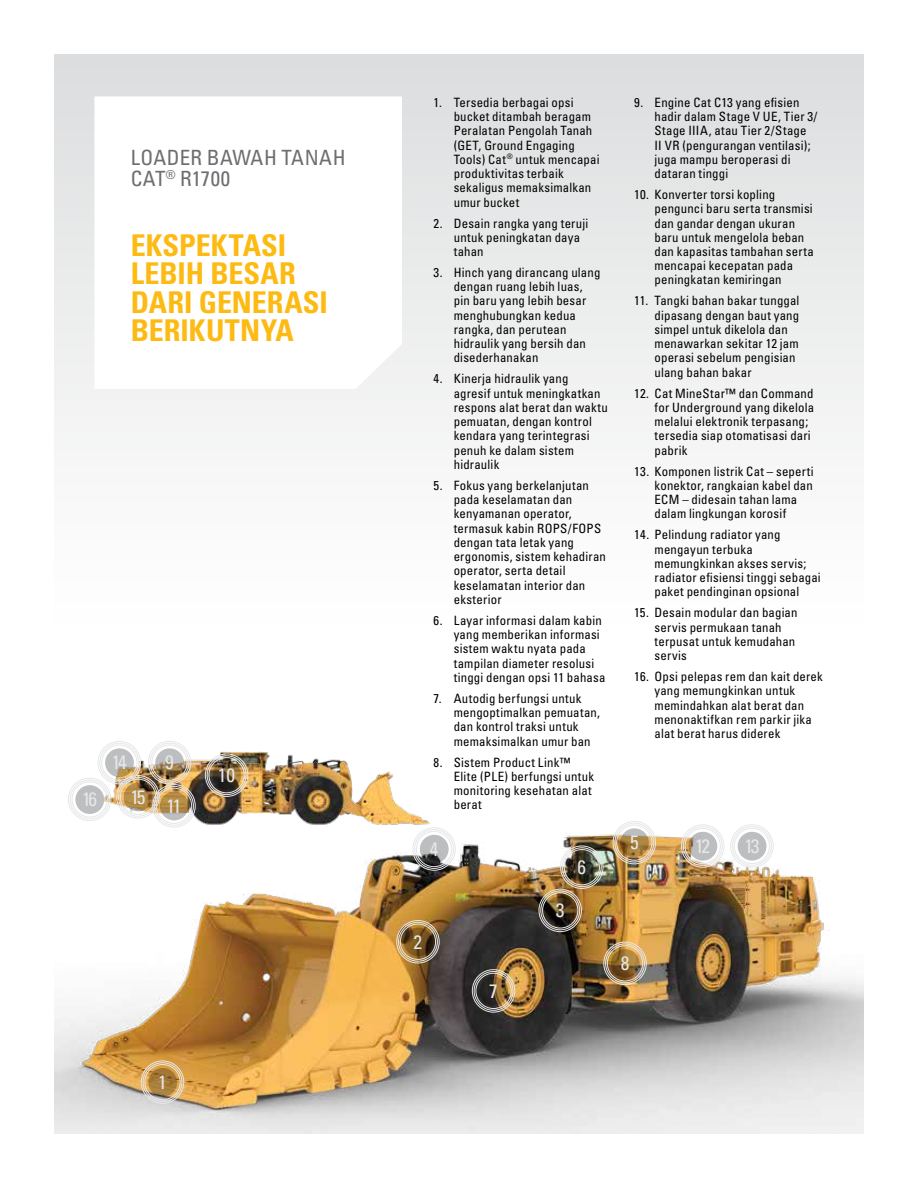
<style>
.page{position:relative;width:918px;height:1188px;background:#fff}
.page>*{position:absolute;margin:0;border:0;box-sizing:border-box;transform-origin:0 0}
.t1{font:700 condensed 30px/28.5px "Univers LT Std";color:#fdba12}
.t2{font:condensed 21px/21px "Univers LT Std";letter-spacing:.02em;color:#6d6e71}
.t3{font:condensed 19.5px "Univers LT Std";letter-spacing:-.11em;color:#e6e7e8}
.t4{font:condensed 12.9px/14.2px "Univers LT Std";letter-spacing:.015em;color:#000}
</style>
<div class="page">
<img style="left:54px;top:778px;width:810px;height:356px">
<img style="left:97px;top:741px;width:339px;height:158px">
<div style="left:54px;top:54px;width:810px;height:570px;background:linear-gradient(to bottom,#dcddde,#fff)"></div>
<svg style="left:94px;top:96px;width:308px;height:293px"></svg>
<svg style="left:212px;top:761px;width:29px;height:29px"></svg>
<div style="left:205px;top:754px;width:43px;height:43px;border:1px solid #e6e7e8;border-radius:50%"></div>
<div style="left:207px;top:755px;width:39px;height:40px;border:1px solid #e6e7e8;border-radius:50%"></div>
<div style="left:209px;top:757px;width:36px;height:36px;border:1px solid #e6e7e8;border-radius:50%"></div>
<svg style="left:611px;top:949px;width:29px;height:29px"></svg>
<div style="left:603px;top:942px;width:44px;height:43px;border:1px solid #e6e7e8;border-radius:50%"></div>
<div style="left:605px;top:944px;width:40px;height:39px;border:1px solid #e6e7e8;border-radius:50%"></div>
<div style="left:607px;top:945px;width:36px;height:36px;border:1px solid #e6e7e8;border-radius:50%"></div>
<svg style="left:404px;top:928px;width:29px;height:28px"></svg>
<div style="left:396px;top:920px;width:44px;height:43px;border:1px solid #e6e7e8;border-radius:50%"></div>
<div style="left:398px;top:922px;width:40px;height:40px;border:1px solid #e6e7e8;border-radius:50%"></div>
<div style="left:400px;top:924px;width:36px;height:36px;border:1px solid #e6e7e8;border-radius:50%"></div>
<svg style="left:568px;top:853px;width:28px;height:29px"></svg>
<div style="left:560px;top:846px;width:43px;height:43px;border:1px solid #e6e7e8;border-radius:50%"></div>
<div style="left:562px;top:847px;width:40px;height:40px;border:1px solid #e6e7e8;border-radius:50%"></div>
<div style="left:564px;top:849px;width:36px;height:36px;border:1px solid #e6e7e8;border-radius:50%"></div>
<svg style="left:479px;top:977px;width:29px;height:28px"></svg>
<div style="left:472px;top:969px;width:43px;height:44px;border:1px solid #e6e7e8;border-radius:50%"></div>
<div style="left:474px;top:971px;width:39px;height:40px;border:1px solid #e6e7e8;border-radius:50%"></div>
<div style="left:476px;top:973px;width:36px;height:36px;border:1px solid #e6e7e8;border-radius:50%"></div>
<div style="left:689px;top:832px;width:28px;height:29px;background:#bcbec0;border-radius:50%"></div>
<div style="left:681px;top:824px;width:43px;height:44px;border:1px solid #e6e7e8;border-radius:50%"></div>
<div style="left:683px;top:826px;width:40px;height:40px;border:1px solid #e6e7e8;border-radius:50%"></div>
<div style="left:685px;top:828px;width:36px;height:36px;border:1px solid #e6e7e8;border-radius:50%"></div>
<svg style="left:420px;top:835px;width:29px;height:29px"></svg>
<div style="left:412px;top:827px;width:44px;height:44px;border:1px solid #e6e7e8;border-radius:50%"></div>
<div style="left:414px;top:829px;width:40px;height:40px;border:1px solid #e6e7e8;border-radius:50%"></div>
<div style="left:416px;top:831px;width:36px;height:36px;border:1px solid #e6e7e8;border-radius:50%"></div>
<svg style="left:148px;top:1068px;width:29px;height:29px"></svg>
<div style="left:141px;top:1061px;width:43px;height:43px;border:1px solid #e6e7e8;border-radius:50%"></div>
<div style="left:143px;top:1062px;width:39px;height:40px;border:1px solid #e6e7e8;border-radius:50%"></div>
<div style="left:145px;top:1064px;width:36px;height:36px;border:1px solid #e6e7e8;border-radius:50%"></div>
<svg style="left:620px;top:828px;width:29px;height:29px"></svg>
<div style="left:613px;top:821px;width:43px;height:43px;border:1px solid #e6e7e8;border-radius:50%"></div>
<div style="left:615px;top:823px;width:39px;height:39px;border:1px solid #e6e7e8;border-radius:50%"></div>
<div style="left:616px;top:825px;width:36px;height:36px;border:1px solid #e6e7e8;border-radius:50%"></div>
<svg style="left:546px;top:896px;width:29px;height:29px"></svg>
<div style="left:539px;top:889px;width:43px;height:43px;border:1px solid #e6e7e8;border-radius:50%"></div>
<div style="left:540px;top:891px;width:40px;height:39px;border:1px solid #e6e7e8;border-radius:50%"></div>
<div style="left:542px;top:892px;width:36px;height:36px;border:1px solid #e6e7e8;border-radius:50%"></div>
<svg style="left:155px;top:748px;width:29px;height:29px"></svg>
<div style="left:148px;top:741px;width:43px;height:43px;border:1px solid #e6e7e8;border-radius:50%"></div>
<div style="left:150px;top:743px;width:39px;height:39px;border:1px solid #e6e7e8;border-radius:50%"></div>
<div style="left:151px;top:745px;width:37px;height:36px;border:1px solid #e6e7e8;border-radius:50%"></div>
<svg style="left:105px;top:748px;width:29px;height:29px"></svg>
<div style="left:98px;top:741px;width:43px;height:43px;border:1px solid #e6e7e8;border-radius:50%"></div>
<div style="left:100px;top:743px;width:39px;height:39px;border:1px solid #e6e7e8;border-radius:50%"></div>
<div style="left:101px;top:745px;width:36px;height:36px;border:1px solid #e6e7e8;border-radius:50%"></div>
<div style="left:75px;top:785px;width:29px;height:29px;background:#bcbec0;border-radius:50%"></div>
<div style="left:68px;top:778px;width:43px;height:43px;border:1px solid #e6e7e8;border-radius:50%"></div>
<div style="left:70px;top:780px;width:39px;height:39px;border:1px solid #e6e7e8;border-radius:50%"></div>
<div style="left:72px;top:781px;width:36px;height:36px;border:1px solid #e6e7e8;border-radius:50%"></div>
<svg style="left:124px;top:783px;width:28px;height:28px"></svg>
<div style="left:116px;top:775px;width:44px;height:43px;border:1px solid #e6e7e8;border-radius:50%"></div>
<div style="left:118px;top:777px;width:40px;height:40px;border:1px solid #e6e7e8;border-radius:50%"></div>
<div style="left:120px;top:779px;width:36px;height:36px;border:1px solid #e6e7e8;border-radius:50%"></div>
<div style="left:738px;top:832px;width:28px;height:29px;background:#bcbec0;border-radius:50%"></div>
<div style="left:730px;top:824px;width:44px;height:44px;border:1px solid #e6e7e8;border-radius:50%"></div>
<div style="left:732px;top:826px;width:40px;height:40px;border:1px solid #e6e7e8;border-radius:50%"></div>
<div style="left:734px;top:828px;width:36px;height:36px;border:1px solid #e6e7e8;border-radius:50%"></div>
<svg style="left:160px;top:792px;width:29px;height:28px"></svg>
<div style="left:152px;top:784px;width:44px;height:43px;border:1px solid #e6e7e8;border-radius:50%"></div>
<div style="left:154px;top:786px;width:40px;height:40px;border:1px solid #e6e7e8;border-radius:50%"></div>
<div style="left:156px;top:788px;width:36px;height:36px;border:1px solid #e6e7e8;border-radius:50%"></div>
<h2 class="t2" style="left:131px;top:147px;width:216px">LOADER BAWAH TANAH<br>CAT<sup>®</sup> R1700</h2>
<h1 class="t1" style="left:131px;top:231px;width:199px">EKSPEKTASI<br>LEBIH BESAR<br>DARI GENERASI<br>BERIKUTNYA</h1>
<h3 class="t3" style="left:112px;top:750px;width:17px">14</h3>
<h3 class="t3" style="left:82px;top:787px;width:17px">16</h3>
<h3 class="t3" style="left:130px;top:784px;width:17px">15</h3>
<h3 class="t3" style="left:165px;top:750px;width:10px">9</h3>
<h3 class="t3" style="left:166px;top:793px;width:17px">11</h3>
<h3 class="t3" style="left:218px;top:763px;width:19px">10</h3>
<h3 class="t3" style="left:158px;top:1070px;width:10px">1</h3>
<p class="t4" style="left:454px;top:95px;width:147px;text-indent:-20px">1. Tersedia berbagai opsi bucket ditambah beragam<br>Peralatan Pengolah Tanah (GET, Ground Engaging<br>Tools) Cat<sup>®</sup> untuk mencapai produktivitas terbaik sekaligus memaksimalkan umur bucket</p>
<p class="t4" style="left:454px;top:216px;width:136px;text-indent:-20px">2. Desain rangka yang teruji untuk peningkatan daya tahan</p>
<p class="t4" style="left:454px;top:265px;width:148px;text-indent:-20px">3. Hinch yang dirancang ulang dengan ruang lebih luas, pin baru yang lebih besar menghubungkan kedua rangka, dan perutean hidraulik yang bersih dan disederhanakan</p>
<p class="t4" style="left:454px;top:372px;width:156px;text-indent:-20px">4. Kinerja hidraulik yang agresif untuk meningkatkan respons alat berat dan waktu pemuatan, dengan kontrol kendara yang terintegrasi penuh ke dalam sistem hidraulik</p>
<p class="t4" style="left:454px;top:478px;width:154px;text-indent:-20px">5. Fokus yang berkelanjutan pada keselamatan dan kenyamanan operator, termasuk kabin ROPS/FOPS dengan tata letak yang ergonomis, sistem kehadiran operator, serta detail keselamatan interior dan eksterior</p>
<p class="t4" style="left:454px;top:613px;width:153px;text-indent:-20px">6. Layar informasi dalam kabin yang memberikan informasi sistem waktu nyata pada tampilan diameter resolusi tinggi dengan opsi 11 bahasa</p>
<p class="t4" style="left:454px;top:691px;width:148px;text-indent:-20px">7. Autodig berfungsi untuk mengoptimalkan pemuatan, dan kontrol traksi untuk memaksimalkan umur ban</p>
<p class="t4" style="left:454px;top:755px;width:142px;text-indent:-20px">8. Sistem Product Link™<br>Elite (PLE) berfungsi untuk monitoring kesehatan alat berat</p>
<p class="t4" style="left:655px;top:95px;width:164px;text-indent:-20px">9. Engine Cat C13 yang efisien hadir dalam Stage V UE, Tier 3/<br>Stage IIIA, atau Tier 2/Stage<br>II VR (pengurangan ventilasi); juga mampu beroperasi di dataran tinggi</p>
<p class="t4" style="left:655px;top:187px;width:161px;text-indent:-20px">10. Konverter torsi kopling pengunci baru serta transmisi dan gandar dengan ukuran baru untuk mengelola beban dan kapasitas tambahan serta mencapai kecepatan pada peningkatan kemiringan</p>
<p class="t4" style="left:655px;top:294px;width:146px;text-indent:-20px">11. Tangki bahan bakar tunggal dipasang dengan baut yang simpel untuk dikelola dan menawarkan sekitar 12 jam operasi sebelum pengisian ulang bahan bakar</p>
<p class="t4" style="left:655px;top:386px;width:161px;text-indent:-20px">12. Cat MineStar™ dan Command for Underground yang dikelola melalui elektronik terpasang; tersedia siap otomatisasi dari pabrik</p>
<p class="t4" style="left:655px;top:464px;width:161px;text-indent:-20px">13. Komponen listrik Cat – seperti konektor, rangkaian kabel dan<br>ECM – didesain tahan lama dalam lingkungan korosif</p>
<p class="t4" style="left:655px;top:528px;width:168px;text-indent:-20px">14. Pelindung radiator yang mengayun terbuka memungkinkan akses servis; radiator efisiensi tinggi sebagai paket pendinginan opsional</p>
<p class="t4" style="left:655px;top:606px;width:145px;text-indent:-20px">15. Desain modular dan bagian servis permukaan tanah terpusat untuk kemudahan servis</p>
<p class="t4" style="left:655px;top:669px;width:170px;text-indent:-20px">16. Opsi pelepas rem dan kait derek yang memungkinkan untuk memindahkan alat berat dan menonaktifkan rem parkir jika alat berat harus diderek</p>
<h3 class="t3" style="left:630px;top:830px;width:10px">5</h3>
<h3 class="t3" style="left:430px;top:837px;width:10px">4</h3>
<h3 class="t3" style="left:695px;top:834px;width:17px">12</h3>
<h3 class="t3" style="left:578px;top:855px;width:10px">6</h3>
<h3 class="t3" style="left:744px;top:834px;width:17px">13</h3>
<h3 class="t3" style="left:414px;top:929px;width:10px">2</h3>
<h3 class="t3" style="left:489px;top:978px;width:10px">7</h3>
<h3 class="t3" style="left:556px;top:898px;width:10px">3</h3>
<h3 class="t3" style="left:621px;top:951px;width:10px">8</h3>
</div>
